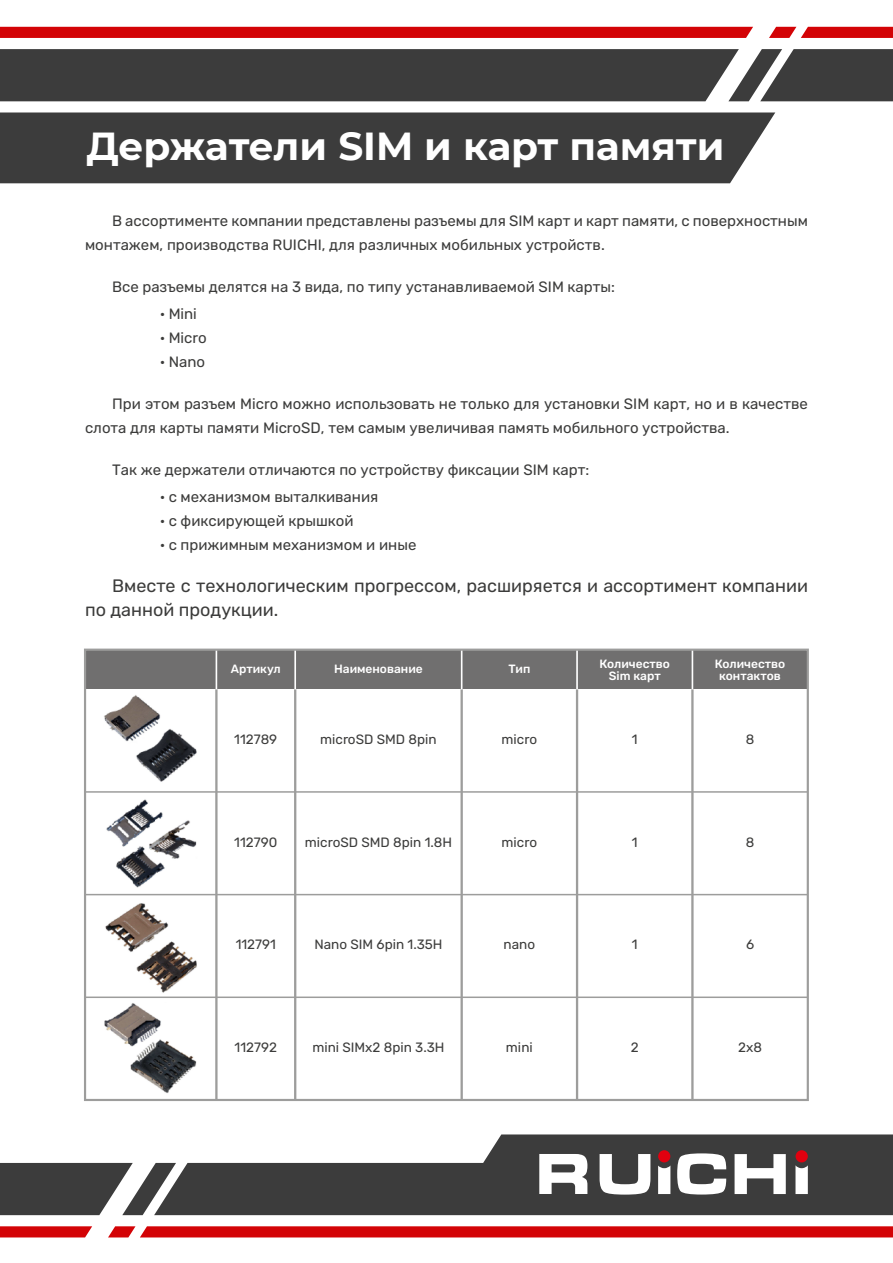
<style>
.page{position:relative;width:893px;height:1263px;background:#fff}
.page>*{position:absolute;margin:0;border:0;box-sizing:border-box;transform-origin:0 0}
.t1{font:700 39px "Montserrat";color:#fff}
.t2{font:18px/24px "Rubik";color:#3c3c3b}
.t3{font:15px/24px "Rubik";color:#3c3c3b}
.t4{font:13.5px "Rubik";color:#3c3c3b}
.t5{font:500 12px/12px "Rubik";color:#fff;text-align:center}
</style>
<div class="page">
<img style="left:104px;top:695px;width:94px;height:398px">
<div style="left:0;top:112px;width:775px;height:71px;background:#3c3c3c"></div>
<div style="left:0;top:49px;width:893px;height:52px;background:#3c3c3c"></div>
<svg style="left:769px;top:27px;width:124px;height:11px"></svg>
<svg style="left:0;top:27px;width:753px;height:11px;background:#d30508"></svg>
<svg style="left:108px;top:1226px;width:785px;height:11px;background:#d50f11"></svg>
<svg style="left:156px;top:1134px;width:737px;height:81px;fill:#3c3c3c"></svg>
<svg style="left:658px;top:1150px;width:12px;height:12px"></svg>
<svg style="left:796px;top:1150px;width:12px;height:12px"></svg>
<svg style="left:539px;top:1153px;width:269px;height:41px"></svg>
<svg style="left:0;top:1163px;width:176px;height:52px"></svg>
<svg style="left:0;top:1226px;width:92px;height:11px"></svg>
<div style="left:85px;top:650px;width:723px;height:39px;background:#706f6f"></div>
<hr style="left:215px;top:689px;width:3px;height:411px;background:#9d9d9c">
<hr style="left:294px;top:689px;width:2px;height:411px;background:#9d9d9c">
<hr style="left:460px;top:689px;width:3px;height:411px;background:#9d9d9c">
<hr style="left:216px;top:650px;width:1px;height:39px;background:#fff">
<hr style="left:294px;top:650px;width:2px;height:39px;background:#fff">
<hr style="left:461px;top:650px;width:1px;height:39px;background:#fff">
<hr style="left:576px;top:689px;width:2px;height:411px;background:#9d9d9c">
<hr style="left:85px;top:791px;width:723px;height:2px;background:#9d9d9c">
<hr style="left:85px;top:894px;width:723px;height:1px;background:#9d9d9c">
<hr style="left:85px;top:996px;width:723px;height:2px;background:#9d9d9c">
<hr style="left:576px;top:650px;width:2px;height:39px;background:#fff">
<hr style="left:691px;top:689px;width:3px;height:411px;background:#9d9d9c">
<hr style="left:692px;top:650px;width:1px;height:39px;background:#fff">
<div style="left:84px;top:649px;width:725px;height:452px;border:2px solid #9d9d9c"></div>
<h1 class="t1" style="left:86px;top:118px;width:640px">Держатели SIM и карт памяти</h1>
<p class="t3" style="left:85px;top:209px;width:724px;text-indent:27px">В ассортименте компании представлены разъемы для SIM карт и карт памяти, с поверхностным монтажем, производства RUICHI, для различных мобильных устройств.</p>
<p class="t3" style="left:160px;top:273px;width:456px;line-height:27px;text-indent:-48px">Все разъемы делятся на 3 вида, по типу устанавливаемой SIM карты: · Mini</p>
<p class="t3" style="left:160px;top:326px;width:48px">· Micro · Nano</p>
<p class="t3" style="left:85px;top:392px;width:724px;text-indent:27px">При этом разъем Micro можно использовать не только для установки SIM карт, но и в качестве слота для карты памяти MicroSD, тем самым увеличивая память мобильного устройства.</p>
<p class="t3" style="left:160px;top:456px;width:431px;line-height:27px;text-indent:-48px">Так же держатели отличаются по устройству фиксации SIM карт: · с механизмом выталкивания</p>
<p class="t3" style="left:160px;top:509px;width:258px">· с фиксирующей крышкой<br>· с прижимным механизмом и иные</p>
<p class="t2" style="left:85px;top:574px;width:724px;text-indent:27px">Вместе с технологическим прогрессом, расширяется и ассортимент компании по данной продукции.</p>
<p class="t5" style="left:231px;top:663px;width:52px">Артикул</p>
<p class="t5" style="left:334px;top:663px;width:90px">Наименование</p>
<p class="t5" style="left:508px;top:663px;width:24px">Тип</p>
<p class="t5" style="left:599px;top:658px;width:72px">Количество<br>Sim карт</p>
<p class="t5" style="left:715px;top:658px;width:72px">Количество контактов</p>
<p class="t4" style="left:234px;top:732px;width:44px">112789</p>
<p class="t4" style="left:320px;top:732px;width:118px">microSD SMD 8pin</p>
<p class="t4" style="left:502px;top:732px;width:37px">micro</p>
<p class="t4" style="left:632px;top:732px;width:7px">1</p>
<p class="t4" style="left:746px;top:732px;width:10px">8</p>
<p class="t4" style="left:234px;top:834px;width:44px">112790</p>
<p class="t4" style="left:305px;top:834px;width:149px">microSD SMD 8pin 1.8H</p>
<p class="t4" style="left:502px;top:834px;width:37px">micro</p>
<p class="t4" style="left:632px;top:834px;width:7px">1</p>
<p class="t4" style="left:746px;top:834px;width:10px">8</p>
<p class="t4" style="left:236px;top:937px;width:42px">112791</p>
<p class="t4" style="left:314px;top:937px;width:130px">Nano SIM 6pin 1.35H</p>
<p class="t4" style="left:504px;top:937px;width:33px">nano</p>
<p class="t4" style="left:632px;top:937px;width:7px">1</p>
<p class="t4" style="left:746px;top:937px;width:10px">6</p>
<p class="t4" style="left:235px;top:1040px;width:44px">112792</p>
<p class="t4" style="left:312px;top:1040px;width:134px">mini SIMx2 8pin 3.3H</p>
<p class="t4" style="left:506px;top:1040px;width:28px">mini</p>
<p class="t4" style="left:631px;top:1040px;width:9px">2</p>
<p class="t4" style="left:738px;top:1040px;width:25px">2x8</p>
</div>
